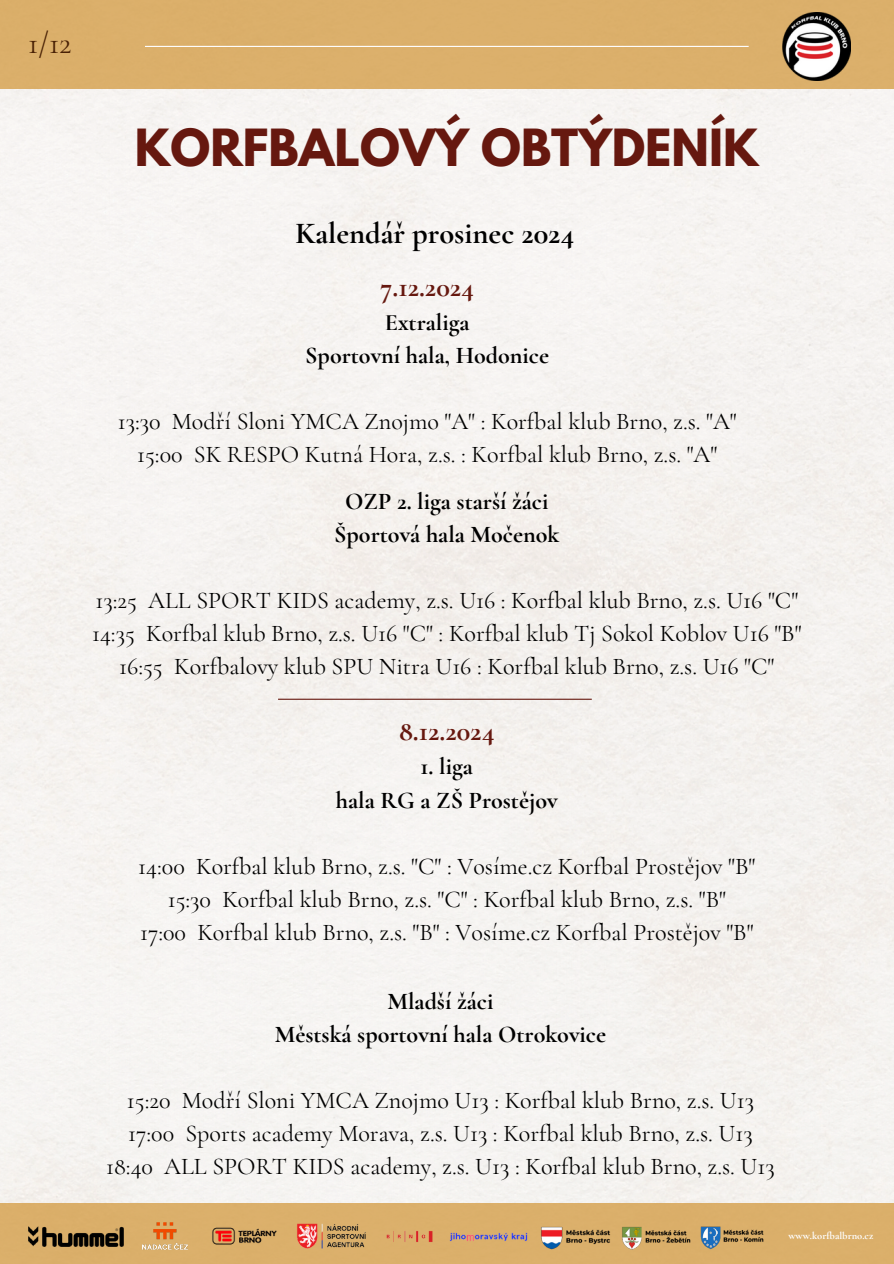
<style>
.page{position:relative;width:894px;height:1264px;background:#fff}
.page>*{position:absolute;margin:0;border:0;box-sizing:border-box;transform-origin:0 0}
.t1{font:700 45.3px "League Spartan";color:#66180f}
.t2{font:30.9px "Cormorant Garamond";color:#492105}
.t3{font:700 30.45px "Cormorant Garamond";color:#000}
.t4{font:700 28.35px "Cormorant Garamond";color:#66180f}
.t5{font:24px/33px "Cormorant Garamond";color:#000;text-align:center}
.t6{font:700 24px/33px "Cormorant Garamond";color:#000;text-align:center}
.t7{font:700 10.5px "Cormorant Garamond";color:#fff}
</style>
<div class="page">
<div style="left:0;top:88px;width:893px;height:1115px;background:#f5f3f1"></div>
<div style="left:0;top:0;width:893px;height:88px;background:#dbaf6b"></div>
<div style="left:0;top:1203px;width:893px;height:60px;background:#dbaf6a"></div>
<hr style="left:145px;top:46px;width:603px;height:1px;background:#fff">
<img style="left:782px;top:12px;width:68px;height:69px">
<hr style="left:278px;top:698px;width:313px;height:1px;background:#66180f">
<img style="left:28px;top:1226px;width:96px;height:21px">
<img style="left:297px;top:1223px;width:69px;height:26px">
<img style="left:386px;top:1231px;width:47px;height:11px">
<img style="left:449px;top:1232px;width:79px;height:10px">
<img style="left:212px;top:1227px;width:65px;height:18px">
<img style="left:142px;top:1222px;width:46px;height:28px">
<img style="left:622px;top:1226px;width:69px;height:24px">
<img style="left:700px;top:1226px;width:64px;height:24px">
<img style="left:541px;top:1226px;width:70px;height:24px">
<p class="t2" style="left:28px;top:24px;width:45px">1/12</p>
<p class="t1" style="left:135px;top:125px;width:625px">KORFBALOVÝ OBTÝDENÍK</p>
<h3 class="t3" style="left:295px;top:214px;width:280px">Kalendář prosinec 2024</h3>
<h2 class="t4" style="left:380px;top:269px;width:95px">7.12.2024</h2>
<h2 class="t6" style="left:305px;top:305px;width:245px">Extraliga<br>Sportovní hala, Hodonice</h2>
<h4 class="t5" style="left:118px;top:404px;width:620px">13:30 Modří Sloni YMCA Znojmo "A" : Korfbal klub Brno, z.s. "A"<br>15:00 SK RESPO Kutná Hora, z.s. : Korfbal klub Brno, z.s. "A"</h4>
<h5 class="t6" style="left:334px;top:485px;width:226px">OZP 2. liga starší žáci<br>Športová hala Močenok</h5>
<h4 class="t5" style="left:92px;top:584px;width:710px">13:25 ALL SPORT KIDS academy, z.s. U16 : Korfbal klub Brno, z.s. U16 "C"<br>14:35 Korfbal klub Brno, z.s. U16 "C" : Korfbal klub Tj Sokol Koblov U16 "B"<br>16:55 Korfbalovy klub SPU Nitra U16 : Korfbal klub Brno, z.s. U16 "C"</h4>
<h5 class="t4" style="left:399px;top:714px;width:97px">8.12.2024</h5>
<h5 class="t6" style="left:336px;top:750px;width:223px">1. liga<br>hala RG a ZŠ Prostějov</h5>
<p class="t5" style="left:138px;top:849px;width:618px">14:00 Korfbal klub Brno, z.s. "C" : Vosíme.cz Korfbal Prostějov "B"<br>15:30 Korfbal klub Brno, z.s. "C" : Korfbal klub Brno, z.s. "B"<br>17:00 Korfbal klub Brno, z.s. "B" : Vosíme.cz Korfbal Prostějov "B"</p>
<h4 class="t6" style="left:275px;top:985px;width:333px">Mladší žáci<br>Městská sportovní hala Otrokovice</h4>
<h5 class="t5" style="left:106px;top:1084px;width:669px">15:20 Modří Sloni YMCA Znojmo U13 : Korfbal klub Brno, z.s. U13<br>17:00 Sports academy Morava, z.s. U13 : Korfbal klub Brno, z.s. U13<br>18:40 ALL SPORT KIDS academy, z.s. U13 : Korfbal klub Brno, z.s. U13</h5>
<h1 class="t7" style="left:788px;top:1229px;width:86px">www.korfbalbrno.cz</h1>
</div>
